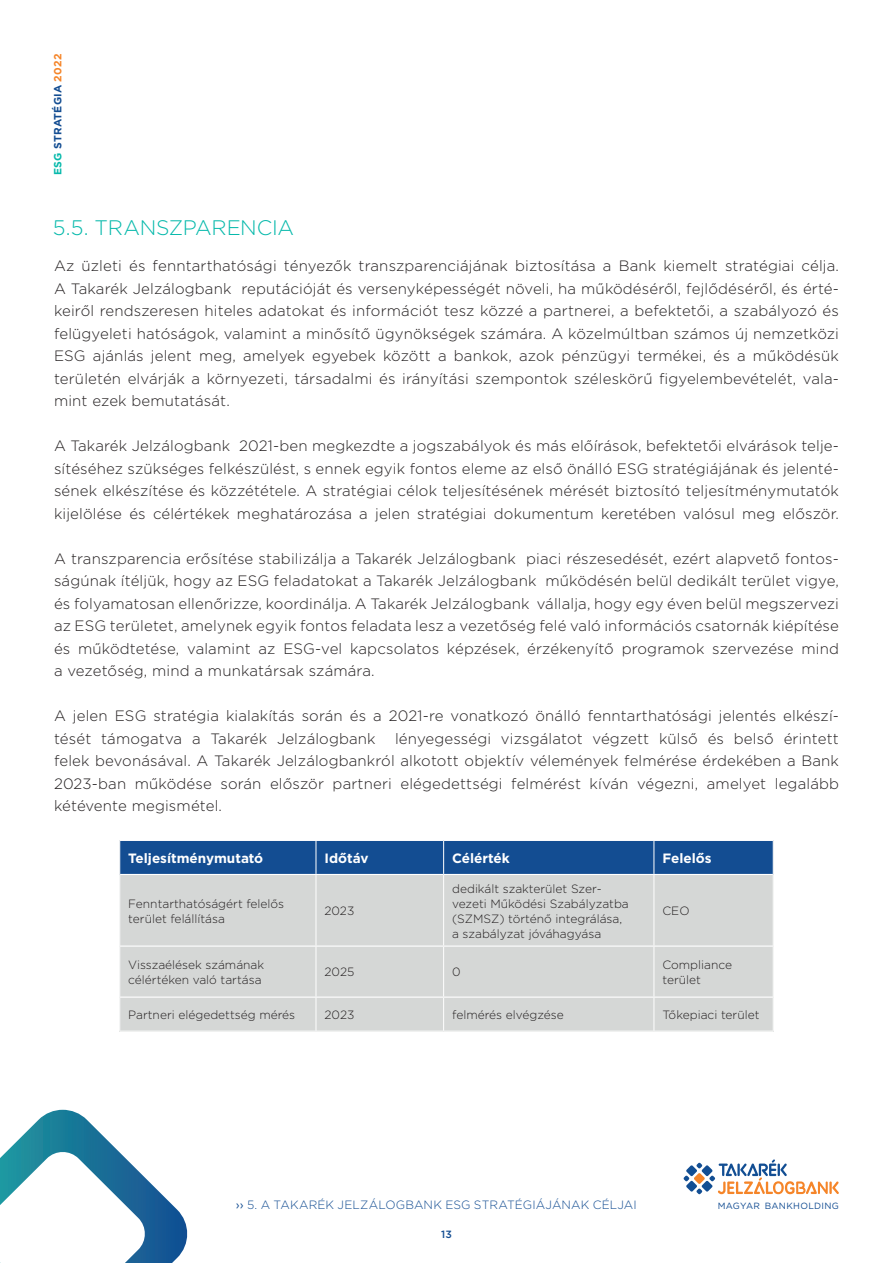
<style>
.page{position:relative;width:893px;height:1263px;background:#fff}
.page>*{position:absolute;margin:0;border:0;box-sizing:border-box;transform-origin:0 0}
.t1{font:300 21px "Gotham";letter-spacing:-.01em;color:#06b9ab}
.t2{font:300 15px/22.5px "Gotham";letter-spacing:.01em;color:#231f20;text-align:justify}
.t3{font:700 13.5px "Gotham";color:#fff}
.t4{font:300 12px/15px "Gotham";color:#231f20}
.t5{font:300 12px "Gotham";letter-spacing:.01em;color:#134d92}
.t6{font:700 10.5px "Gotham";letter-spacing:.025em;color:#134d92}
.t7{font:500 10.5px "Gotham";color:#134d92}
.t8{font:9px "Gotham";letter-spacing:.03em;color:#134d92}
.s1{color:#06b9ab}
.s2{color:#f58529}
.s3{font-weight:400}
</style>
<div class="page">
<svg style="left:683px;top:1159px;width:156px;height:35px"></svg>
<div style="left:119px;top:840px;width:655px;height:191px;background:#d5d7d6"></div>
<div style="left:120px;top:841px;width:653px;height:33px;background:#134d92"></div>
<hr style="left:119px;top:840px;width:197px;height:1px;background:#fff">
<hr style="left:119px;top:841px;width:1px;height:33px;background:#fff">
<hr style="left:316px;top:840px;width:128px;height:1px;background:#fff">
<hr style="left:444px;top:840px;width:210px;height:1px;background:#fff">
<hr style="left:654px;top:840px;width:120px;height:1px;background:#fff">
<hr style="left:773px;top:841px;width:1px;height:33px;background:#fff">
<hr style="left:119px;top:874px;width:1px;height:72px;background:#fff">
<hr style="left:773px;top:874px;width:1px;height:72px;background:#fff">
<hr style="left:119px;top:946px;width:1px;height:51px;background:#fff">
<hr style="left:773px;top:946px;width:1px;height:51px;background:#fff">
<hr style="left:119px;top:997px;width:1px;height:34px;background:#fff">
<hr style="left:773px;top:997px;width:1px;height:34px;background:#fff">
<hr style="left:316px;top:841px;width:1px;height:33px;background:#fff">
<hr style="left:443px;top:841px;width:1px;height:33px;background:#fff">
<hr style="left:654px;top:841px;width:1px;height:33px;background:#fff">
<hr style="left:316px;top:875px;width:1px;height:70px;background:#fff">
<hr style="left:443px;top:875px;width:1px;height:70px;background:#fff">
<hr style="left:654px;top:875px;width:1px;height:70px;background:#fff">
<hr style="left:316px;top:947px;width:1px;height:49px;background:#fff">
<hr style="left:443px;top:947px;width:1px;height:49px;background:#fff">
<hr style="left:654px;top:947px;width:1px;height:49px;background:#fff">
<hr style="left:316px;top:998px;width:1px;height:33px;background:#fff">
<hr style="left:443px;top:998px;width:1px;height:33px;background:#fff">
<hr style="left:654px;top:998px;width:1px;height:33px;background:#fff">
<hr style="left:120px;top:874px;width:196px;height:1px;background:#fff">
<hr style="left:316px;top:874px;width:128px;height:1px;background:#fff">
<hr style="left:444px;top:874px;width:210px;height:1px;background:#fff">
<hr style="left:654px;top:874px;width:119px;height:1px;background:#fff">
<hr style="left:120px;top:945px;width:196px;height:2px;background:#fff">
<hr style="left:316px;top:945px;width:128px;height:2px;background:#fff">
<hr style="left:444px;top:945px;width:210px;height:2px;background:#fff">
<hr style="left:654px;top:945px;width:119px;height:2px;background:#fff">
<hr style="left:120px;top:996px;width:196px;height:2px;background:#fff">
<hr style="left:316px;top:996px;width:128px;height:2px;background:#fff">
<hr style="left:444px;top:996px;width:210px;height:2px;background:#fff">
<hr style="left:654px;top:996px;width:119px;height:2px;background:#fff">
<svg style="left:0;top:1110px;width:188px;height:153px"></svg>
<p class="t6" style="left:51px;top:175px;width:123px;rotate:-90deg"><span class="s1">ESG</span> STRATÉGIA <span class="s2">2022</span></p>
<h1 class="t1" style="left:53px;top:214px;width:243px">5.5. TRANSZPARENCIA</h1>
<p class="t2" style="left:54px;top:254px;width:786px">Az üzleti és fenntarthatósági tényezők transzparenciájának biztosítása a Bank kiemelt stratégiai célja.<br>A Takarék Jelzálogbank reputációját és versenyképességét növeli, ha működéséről, fejlődéséről, és érté&shy;keiről rendszeresen hiteles adatokat és információt tesz közzé a partnerei, a befektetői, a szabályozó és felügyeleti hatóságok, valamint a minősítő ügynökségek számára. A közelmúltban számos új nemzetközi ESG ajánlás jelent meg, amelyek egyebek között a bankok, azok pénzügyi termékei, és a működésük területén elvárják a környezeti, társadalmi és irányítási szempontok széleskörű figyelembevételét, vala&shy;mint ezek bemutatását.</p>
<p class="t2" style="left:54px;top:434px;width:786px">A Takarék Jelzálogbank 2021-ben megkezdte a jogszabályok és más előírások, befektetői elvárások telje&shy;sítéséhez szükséges felkészülést, s ennek egyik fontos eleme az első önálló ESG stratégiájának és jelenté&shy;sének elkészítése és közzététele. A stratégiai célok teljesítésének mérését biztosító teljesítménymutatók kijelölése és célértékek meghatározása a jelen stratégiai dokumentum keretében valósul meg először.</p>
<p class="t2" style="left:54px;top:547px;width:786px">A transzparencia erősítése stabilizálja a Takarék Jelzálogbank piaci részesedését, ezért alapvető fontos&shy;ságúnak ítéljük, hogy az ESG feladatokat a Takarék Jelzálogbank működésén belül dedikált terület vigye, és folyamatosan ellenőrizze, koordinálja. A Takarék Jelzálogbank vállalja, hogy egy éven belül megszervezi az ESG területet, amelynek egyik fontos feladata lesz a vezetőség felé való információs csatornák kiépítése és működtetése, valamint az ESG-vel kapcsolatos képzések, érzékenyítő programok szervezése mind a vezetőség, mind a munkatársak számára.</p>
<p class="t2" style="left:54px;top:704px;width:786px">A jelen ESG stratégia kialakítás során és a 2021-re vonatkozó önálló fenntarthatósági jelentés elkészí&shy;tését támogatva a Takarék Jelzálogbank</p>
<p class="t2" style="left:54px;top:727px;width:786px;text-indent:341px">lényegességi vizsgálatot végzett külső és belső érintett felek bevonásával. A Takarék Jelzálogbankról alkotott objektív vélemények felmérése érdekében a Bank 2023-ban működése során először partneri elégedettségi felmérést kíván végezni, amelyet legalább kétévente megismétel.</p>
<p class="t3" style="left:128px;top:849px;width:137px">Teljesítménymutató</p>
<p class="t3" style="left:324px;top:849px;width:46px">Időtáv</p>
<p class="t3" style="left:452px;top:849px;width:59px">Célérték</p>
<p class="t3" style="left:662px;top:849px;width:51px">Felelős</p>
<p class="t4" style="left:128px;top:895px;width:158px">Fenntarthatóságért felelős terület felállítása</p>
<p class="t4" style="left:324px;top:903px;width:31px">2023</p>
<p class="t4" style="left:452px;top:880px;width:178px">dedikált szakterület Szer&shy;vezeti Működési Szabályzatba (SZMSZ) történő integrálása, a szabályzat jóváhagyása</p>
<p class="t4" style="left:662px;top:903px;width:29px">CEO</p>
<p class="t4" style="left:128px;top:957px;width:137px">Visszaélések számának célértéken való tartása</p>
<p class="t4" style="left:324px;top:964px;width:31px">2025</p>
<p class="t4" style="left:452px;top:964px;width:10px">0</p>
<p class="t4" style="left:662px;top:957px;width:71px">Compliance terület</p>
<p class="t4" style="left:128px;top:1007px;width:168px">Partneri elégedettség mérés</p>
<p class="t4" style="left:325px;top:1007px;width:31px">2023</p>
<p class="t4" style="left:452px;top:1007px;width:113px">felmérés elvégzése</p>
<p class="t4" style="left:662px;top:1007px;width:99px">Tőkepiaci terület</p>
<p class="t5" style="left:236px;top:1197px;width:402px"><span class="s3">››</span> 5. A TAKARÉK JELZÁLOGBANK ESG STRATÉGIÁJÁNAK CÉLJAI</p>
<p class="t7" style="left:441px;top:1227px;width:12px">13</p>
<p class="t8" style="left:718px;top:1200px;width:123px">MAGYAR BANKHOLDING</p>
</div>
